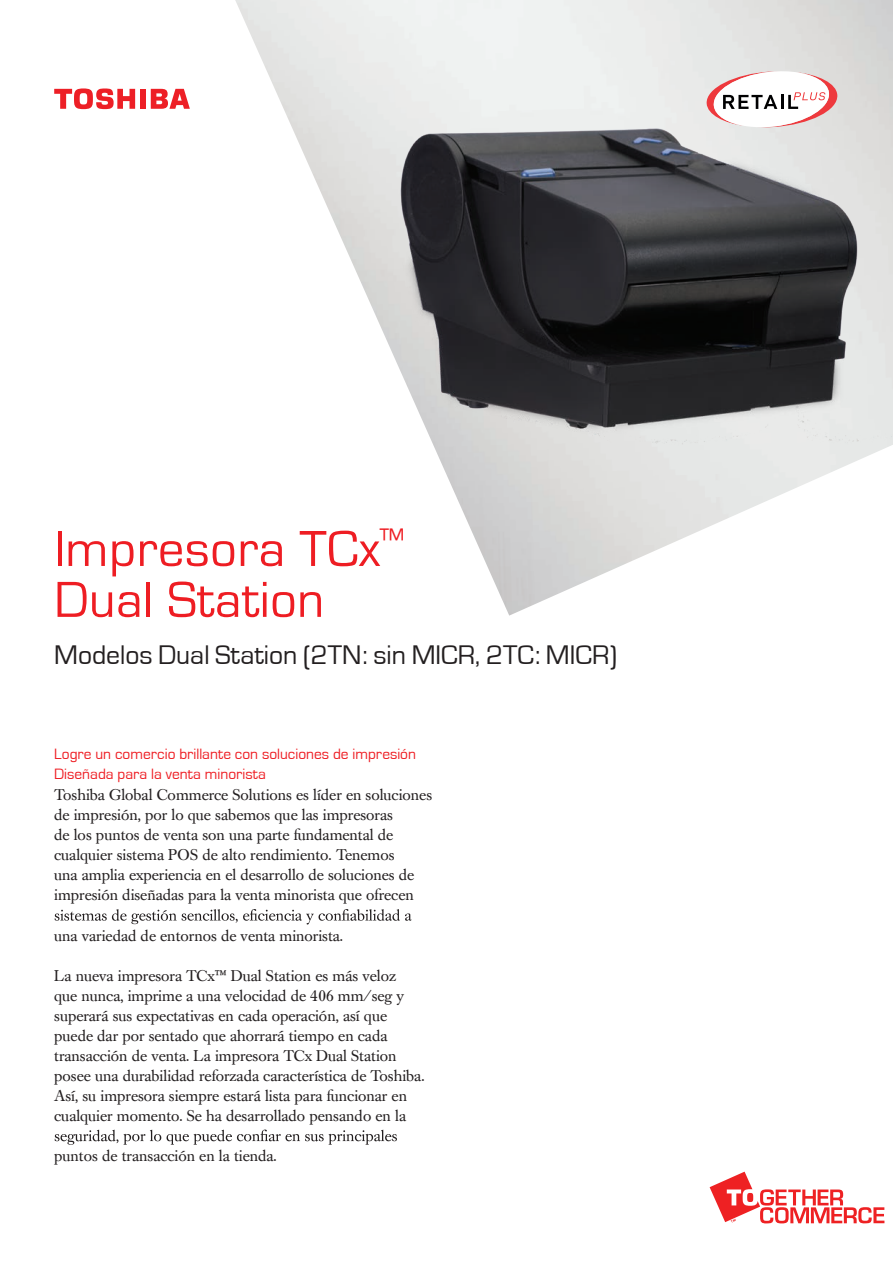
<style>
.page{position:relative;width:893px;height:1263px;background:#fff}
.page>*{position:absolute;margin:0;border:0;box-sizing:border-box;transform-origin:0 0}
.t1{font:52.5px/50.8px "Eurostile";letter-spacing:.01em;color:#ee1d23}
.t2{font:27.75px "Eurostile";color:#231f20}
.t3{font:15.45px/20.1px "Caslon Book BE";color:#231f20}
.t4{font:15.45px/20.1px "Eurostile";color:#ee1d23}
</style>
<div class="page">
<svg style="left:55px;top:909px;width:357px;height:15px"></svg>
<svg style="left:55px;top:1129px;width:342px;height:16px"></svg>
<svg style="left:710px;top:1172px;width:174px;height:51px"></svg>
<img style="left:375px;top:92px;width:518px;height:355px">
<div style="left:140px;top:89px;width:6px;height:20px;background:#ed1f26"></div>
<svg style="left:151px;top:89px;width:39px;height:20px"></svg>
<svg style="left:54px;top:88px;width:81px;height:21px"></svg>
<svg style="left:706px;top:71px;width:132px;height:56px"></svg>
<h1 class="t1" style="left:54px;top:524px;width:351px">Impresora TCx<sup>™<br></sup>Dual Station</h1>
<h2 class="t2" style="left:54px;top:640px;width:565px">Modelos Dual Station (2TN: sin MICR, 2TC: MICR)</h2>
<p class="t4" style="left:54px;top:744px;width:363px">Logre un comercio brillante con soluciones de impresión<br>Diseñada para la venta minorista</p>
<p class="t3" style="left:54px;top:785px;width:379px">Toshiba Global Commerce Solutions es líder en soluciones de impresión, por lo que sabemos que las impresoras<br>de los puntos de venta son una parte fundamental de cualquier sistema POS de alto rendimiento. Tenemos<br>una amplia experiencia en el desarrollo de soluciones de impresión diseñadas para la venta minorista que ofrecen</p>
<p class="t3" style="left:54px;top:926px;width:290px">una variedad de entornos de venta minorista.</p>
<p class="t3" style="left:54px;top:966px;width:372px">La nueva impresora TCx™ Dual Station es más veloz<br>que nunca, imprime a una velocidad de 406 mm/seg y superará sus expectativas en cada operación, así que puede dar por sentado que ahorrará tiempo en cada transacción de venta. La impresora TCx Dual Station posee una durabilidad reforzada característica de Toshiba.<br>Así, su impresora siempre estará lista para funcionar en cualquier momento. Se ha desarrollado pensando en la</p>
<p class="t3" style="left:54px;top:1146px;width:224px">puntos de transacción en la tienda.</p>
</div>
